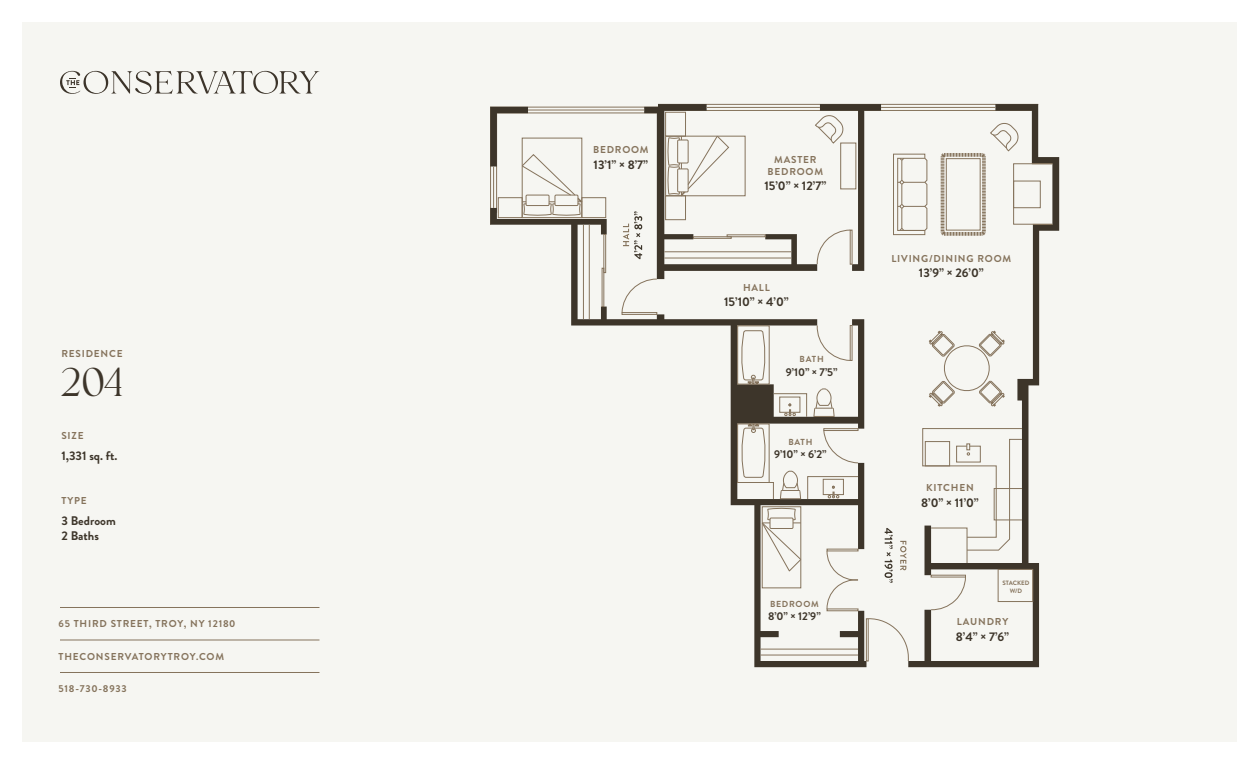
<style>
.page{position:relative;width:1260px;height:765px;background:#fff}
.page>*{position:absolute;margin:0;border:0;box-sizing:border-box;transform-origin:0 0}
.t1{font:40px "Selna";color:#3d352a}
.t2{font:700 12.5px/15px "Brandon Grotesque";color:#3d352a}
.t3{font:700 11.25px "Brandon Grotesque";color:#3d352a}
.t4{font:700 10px/12px "Brandon Grotesque";letter-spacing:.08em;color:#85735c;text-align:center}
.t5{font:700 8.75px "Brandon Grotesque";letter-spacing:.08em;color:#85735c}
.t6{font:700 6.25px/7.5px "Brandon Grotesque";color:#85735c;text-align:center}
</style>
<div class="page">
<div style="left:22px;top:22px;width:1216px;height:720px;background:#f6f6f2"></div>
<hr style="left:490px;top:107px;width:168px;height:1px;background:#85735c">
<hr style="left:497px;top:113px;width:160px;height:1px;background:#85735c">
<hr style="left:658px;top:104px;width:380px;height:1px;background:#85735c">
<hr style="left:864px;top:110px;width:168px;height:1px;background:#85735c">
<svg style="left:908px;top:104px;width:151px;height:563px"></svg>
<svg style="left:490px;top:208px;width:376px;height:459px"></svg>
<hr style="left:528px;top:110px;width:116px;height:1px;background:#85735c">
<hr style="left:881px;top:107px;width:114px;height:1px;background:#85735c">
<div style="left:866px;top:618px;width:3px;height:43px;border:1px solid #85735c"></div>
<svg style="left:868px;top:618px;width:41px;height:44px"></svg>
<div style="left:931px;top:575px;width:35px;height:2px;border:1px solid #85735c"></div>
<svg style="left:930px;top:576px;width:36px;height:34px"></svg>
<div style="left:827px;top:609px;width:31px;height:2px;border:1px solid #85735c"></div>
<svg style="left:817px;top:325px;width:34px;height:36px"></svg>
<div style="left:622px;top:312px;width:35px;height:3px;border:1px solid #85735c"></div>
<div style="left:602px;top:268px;width:2px;height:39px;border:1px solid #85735c"></div>
<div style="left:604px;top:234px;width:2px;height:39px;border:1px solid #85735c"></div>
<hr style="left:589px;top:225px;width:1px;height:94px;background:#85735c">
<div style="left:1013px;top:163px;width:40px;height:62px;border:1px solid #85735c"></div>
<div style="left:1013px;top:181px;width:28px;height:27px;border:1px solid #85735c"></div>
<hr style="left:583px;top:225px;width:1px;height:94px;background:#85735c">
<div style="left:998px;top:569px;width:35px;height:33px;border:1px solid #85735c"></div>
<hr style="left:761px;top:649px;width:97px;height:1px;background:#85735c">
<hr style="left:761px;top:655px;width:97px;height:1px;background:#85735c">
<svg style="left:922px;top:428px;width:101px;height:136px"></svg>
<svg style="left:773px;top:393px;width:34px;height:24px"></svg>
<div style="left:582px;top:197px;width:24px;height:21px;border:1px solid #85735c"></div>
<svg style="left:490px;top:107px;width:93px;height:114px"></svg>
<div style="left:526px;top:195px;width:23px;height:11px;border:1px solid #85735c"></div>
<div style="left:555px;top:195px;width:23px;height:11px;border:1px solid #85735c"></div>
<hr style="left:522px;top:217px;width:60px;height:1px;background:#85735c">
<svg style="left:893px;top:154px;width:35px;height:81px"></svg>
<svg style="left:929px;top:330px;width:76px;height:77px"></svg>
<svg style="left:940px;top:122px;width:80px;height:114px"></svg>
<svg style="left:813px;top:389px;width:22px;height:28px"></svg>
<svg style="left:737px;top:424px;width:122px;height:186px"></svg>
<div style="left:737px;top:326px;width:33px;height:58px;border:1px solid #85735c"></div>
<svg style="left:741px;top:330px;width:24px;height:54px"></svg>
<svg style="left:60px;top:71px;width:259px;height:23px"></svg>
<hr style="left:60px;top:607px;width:259px;height:1px;background:#85735c">
<hr style="left:60px;top:640px;width:259px;height:1px;background:#85735c">
<hr style="left:60px;top:672px;width:259px;height:1px;background:#85735c">
<svg style="left:900px;top:541px;width:6px;height:29px"></svg>
<svg style="left:884px;top:528px;width:9px;height:55px"></svg>
<svg style="left:621px;top:104px;width:260px;height:209px"></svg>
<p class="t4" style="left:61px;top:348px;width:63px">RESIDENCE</p>
<h1 class="t1" style="left:59px;top:359px;width:67px">204</h1>
<p class="t4" style="left:61px;top:430px;width:24px">SIZE</p>
<p class="t2" style="left:61px;top:448px;width:58px">1,331 sq. ft.</p>
<p class="t4" style="left:61px;top:495px;width:27px">TYPE</p>
<p class="t2" style="left:61px;top:513px;width:56px">3 Bedroom<br>2 Baths</p>
<p class="t4" style="left:59px;top:618px;width:178px">65 THIRD STREET, TROY, NY 12180</p>
<p class="t4" style="left:59px;top:651px;width:167px">THECONSERVATORYTROY.COM</p>
<p class="t4" style="left:59px;top:683px;width:70px">518-730-8933</p>
<p class="t4" style="left:593px;top:144px;width:57px">BEDROOM</p>
<p class="t2" style="left:594px;top:157px;width:56px">13’1” × 8’7”</p>
<p class="t4" style="left:768px;top:154px;width:57px">MASTER<br>BEDROOM</p>
<p class="t2" style="left:764px;top:178px;width:63px">15’0” × 12’7”</p>
<p class="t4" style="left:743px;top:281px;width:28px">HALL</p>
<p class="t2" style="left:724px;top:295px;width:66px">15’10” × 4’0”</p>
<p class="t5" style="left:800px;top:353px;width:26px">BATH</p>
<p class="t3" style="left:786px;top:364px;width:53px">9’10” × 7’5”</p>
<p class="t5" style="left:788px;top:436px;width:26px">BATH</p>
<p class="t3" style="left:774px;top:447px;width:54px">9’10” × 6’2”</p>
<p class="t5" style="left:770px;top:597px;width:50px">BEDROOM</p>
<p class="t3" style="left:768px;top:608px;width:54px">8’0” × 12’9”</p>
<p class="t4" style="left:891px;top:253px;width:121px">LIVING/DINING ROOM</p>
<p class="t2" style="left:919px;top:266px;width:66px">13’9” × 26’0”</p>
<p class="t4" style="left:926px;top:482px;width:49px">KITCHEN</p>
<p class="t2" style="left:921px;top:495px;width:59px">8’0” × 11’0”</p>
<p class="t6" style="left:1002px;top:579px;width:29px">STACKED<br>W/D</p>
<p class="t4" style="left:957px;top:616px;width:53px">LAUNDRY</p>
<p class="t2" style="left:956px;top:629px;width:55px">8’4” × 7’6”</p>
</div>
